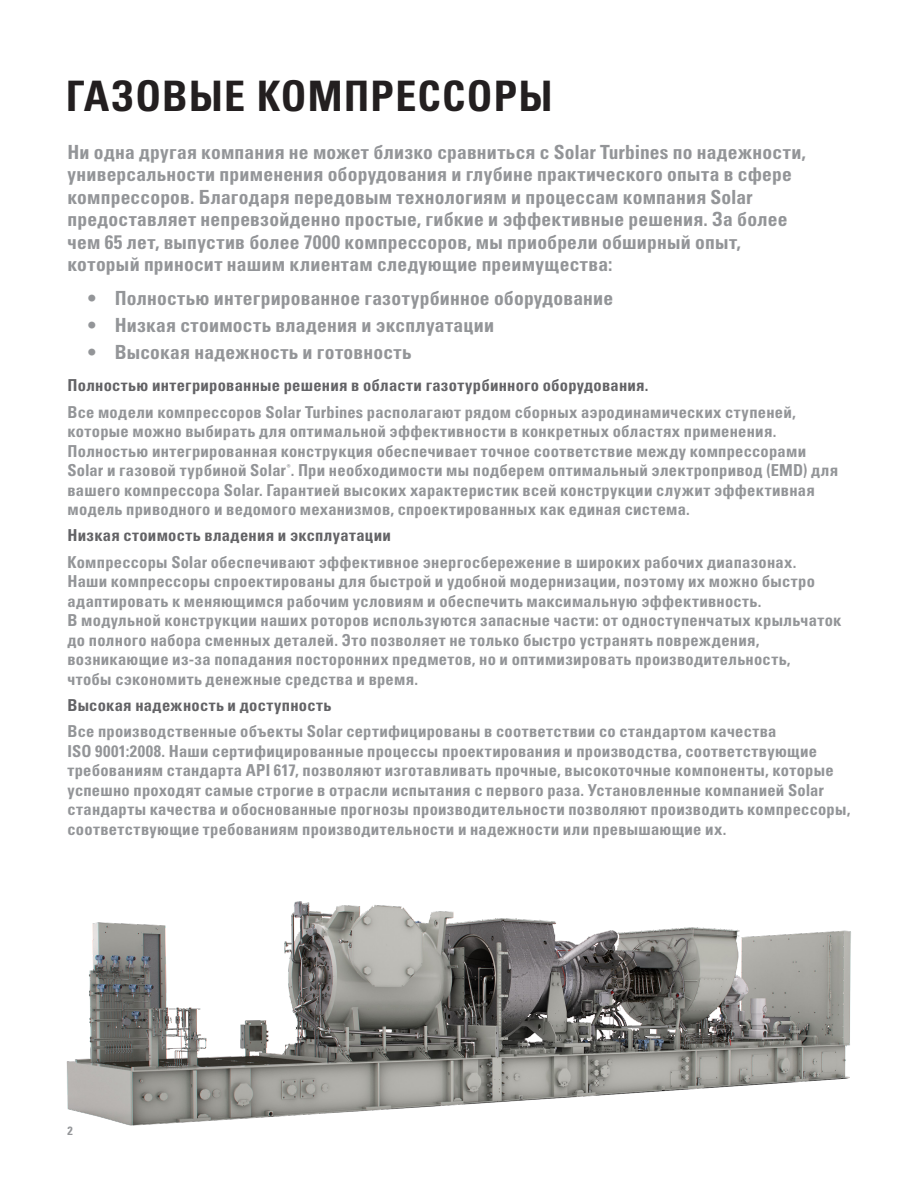
<style>
.page{position:relative;width:918px;height:1188px;background:#fff}
.page>*{position:absolute;margin:0;border:0;box-sizing:border-box;transform-origin:0 0}
.t1{font:42px "Univers LTCYR 67 Bold Cond";letter-spacing:.025em;color:#231f20}
.t2{font:19.5px/22.5px "Univers LTCYR 67 Bold Cond";letter-spacing:.01em;color:#939598}
.t3{font:16.5px/19.5px "Univers LTCYR 67 Bold Cond";letter-spacing:.015em;color:#939598}
.t4{font:16.5px "Univers LTCYR 67 Bold Cond";letter-spacing:.015em;color:#636366}
.t5{font:12px "Univers LTCYR 67 Bold Cond";color:#939598}
</style>
<div class="page">
<img style="left:66px;top:901px;width:785px;height:225px">
<h1 class="t1" style="left:66px;top:70px;width:488px">ГАЗОВЫЕ КОМПРЕССОРЫ</h1>
<p class="t2" style="left:68px;top:140px;width:740px">Ни одна другая компания не может близко сравниться с Solar Turbines по надежности, универсальности применения оборудования и глубине практического опыта в сфере компрессоров. Благодаря передовым технологиям и процессам компания Solar предоставляет непревзойденно простые, гибкие и эффективные решения. За более чем 65 лет, выпустив более 7000 компрессоров, мы приобрели обширный опыт, который приносит нашим клиентам следующие преимущества:</p>
<p class="t2" style="left:88px;top:287px;width:527px">• Полностью интегрированное газотурбинное оборудование</p>
<p class="t2" style="left:88px;top:314px;width:408px">• Низкая стоимость владения и эксплуатации</p>
<p class="t2" style="left:88px;top:341px;width:325px">• Высокая надежность и готовность</p>
<p class="t4" style="left:68px;top:375px;width:583px">Полностью интегрированные решения в области газотурбинного оборудования.</p>
<p class="t3" style="left:68px;top:402px;width:772px">Все модели компрессоров Solar Turbines располагают рядом сборных аэродинамических ступеней, которые можно выбирать для оптимальной эффективности в конкретных областях применения.<br>Полностью интегрированная конструкция обеспечивает точное соответствие между компрессорами Solar и газовой турбиной Solar<sup>®</sup>. При необходимости мы подберем оптимальный электропривод (EMD) для вашего компрессора Solar. Гарантией высоких характеристик всей конструкции служит эффективная модель приводного и ведомого механизмов, спроектированных как единая система.</p>
<p class="t4" style="left:68px;top:525px;width:325px">Низкая стоимость владения и эксплуатации</p>
<p class="t3" style="left:68px;top:552px;width:775px">Компрессоры Solar обеспечивают эффективное энергосбережение в широких рабочих диапазонах.<br>Наши компрессоры спроектированы для быстрой и удобной модернизации, поэтому их можно быстро адаптировать к меняющимся рабочим условиям и обеспечить максимальную эффективность.<br>В модульной конструкции наших роторов используются запасные части: от одноступенчатых крыльчаток до полного набора сменных деталей. Это позволяет не только быстро устранять повреждения, возникающие из-за попадания посторонних предметов, но и оптимизировать производительность,<br>чтобы сэкономить денежные средства и время.</p>
<p class="t4" style="left:68px;top:695px;width:265px">Высокая надежность и доступность</p>
<p class="t3" style="left:68px;top:721px;width:784px">Все производственные объекты Solar сертифицированы в соответствии со стандартом качества<br>ISO 9001:2008. Наши сертифицированные процессы проектирования и производства, соответствующие требованиям стандарта API 617, позволяют изготавливать прочные, высокоточные компоненты, которые успешно проходят самые строгие в отрасли испытания с первого раза. Установленные компанией Solar стандарты качества и обоснованные прогнозы производительности позволяют производить компрессоры, соответствующие требованиям производительности и надежности или превышающие их.</p>
<p class="t5" style="left:68px;top:1124px;width:7px">2</p>
</div>
